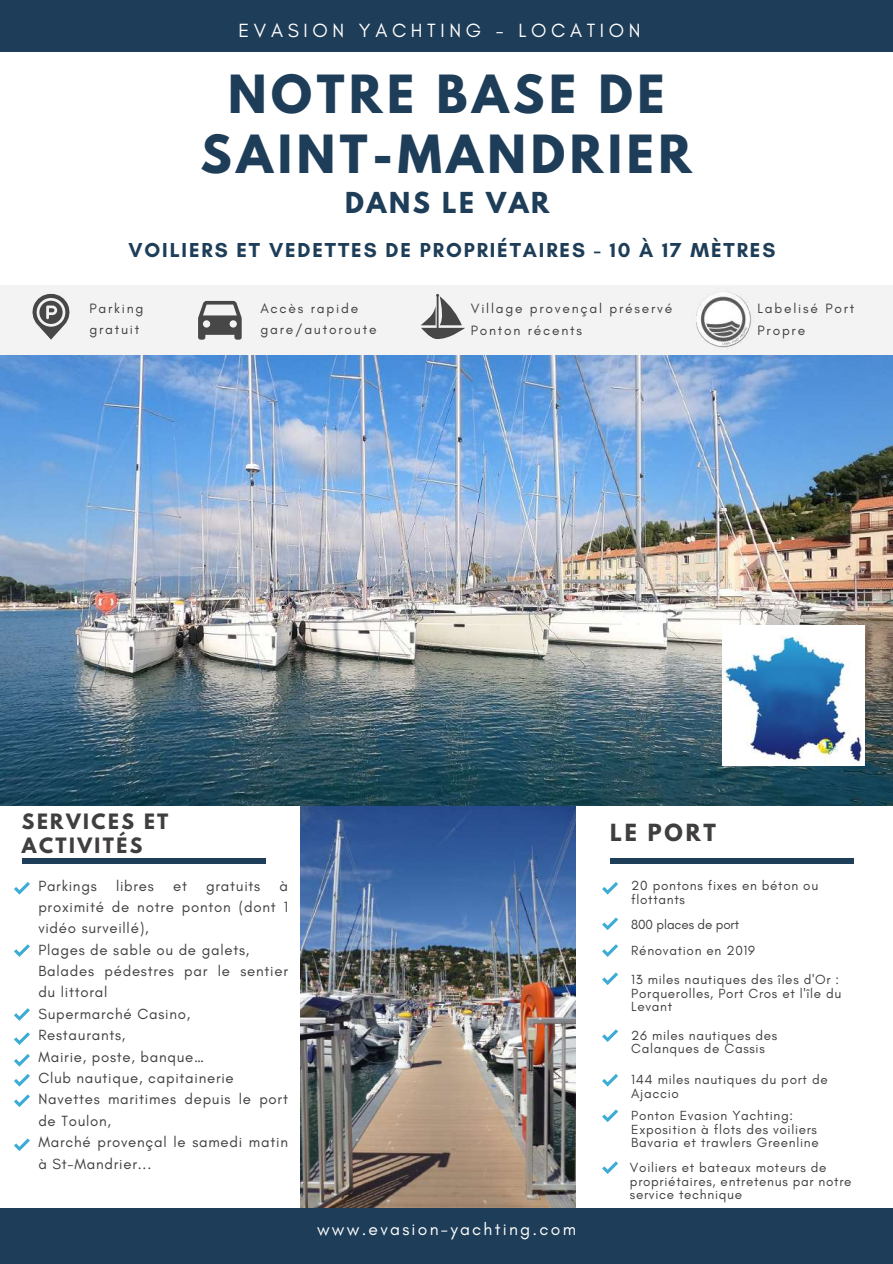
<style>
.page{position:relative;width:893px;height:1264px;background:#fff}
.page>*{position:absolute;margin:0;border:0;box-sizing:border-box;transform-origin:0 0}
.t1{font:700 46.65px/59.7px "League Spartan";letter-spacing:.1em;color:#1e3d58;text-align:center}
.t2{font:700 25.65px "League Spartan";letter-spacing:.1em;color:#1e3d58}
.t3{font:700 20.85px "League Spartan";letter-spacing:.13em;color:#403e3e}
.t4{font:700 20.55px "Glacial Indifference";letter-spacing:.09em;color:#1e3d58}
.t5{font:19.5px "Glacial Indifference";letter-spacing:.24em;color:#fff}
.t6{font:700 18.75px/23.7px "League Spartan";letter-spacing:.13em;color:#403e3e}
.t7{font:17.4px "Glacial Indifference";letter-spacing:.13em;color:#fff}
.t8{font:15px/21.3px "Glacial Indifference";letter-spacing:.05em;color:#403e3e}
.t9{font:13.8px/21.3px "Glacial Indifference";letter-spacing:.13em;color:#403e3e}
.t10{font:13.5px/13.5px "Glacial Indifference";letter-spacing:.05em;color:#403e3e}
</style>
<div class="page">
<img style="left:300px;top:805px;width:275px;height:402px">
<img style="left:0;top:355px;width:892px;height:450px">
<div style="left:0;top:285px;width:892px;height:70px;background:#f3f3f3"></div>
<svg style="left:602px;top:882px;width:15px;height:12px"></svg>
<svg style="left:602px;top:917px;width:15px;height:12px"></svg>
<svg style="left:602px;top:944px;width:15px;height:12px"></svg>
<svg style="left:602px;top:972px;width:15px;height:12px"></svg>
<svg style="left:602px;top:1029px;width:15px;height:12px"></svg>
<svg style="left:602px;top:1074px;width:15px;height:12px"></svg>
<div style="left:22px;top:858px;width:243px;height:5px;background:#1e3d58"></div>
<div style="left:610px;top:858px;width:243px;height:5px;background:#1e3d58"></div>
<div style="left:0;top:1207px;width:892px;height:56px;background:#1e3d58"></div>
<div style="left:0;top:0;width:892px;height:52px;background:#1e3d58"></div>
<svg style="left:602px;top:1109px;width:15px;height:12px"></svg>
<svg style="left:198px;top:301px;width:44px;height:38px"></svg>
<svg style="left:32px;top:294px;width:38px;height:46px"></svg>
<svg style="left:421px;top:294px;width:43px;height:45px"></svg>
<img style="left:696px;top:292px;width:55px;height:56px">
<svg style="left:14px;top:882px;width:16px;height:12px"></svg>
<svg style="left:14px;top:1138px;width:16px;height:12px"></svg>
<svg style="left:14px;top:944px;width:16px;height:12px"></svg>
<svg style="left:14px;top:1008px;width:16px;height:12px"></svg>
<svg style="left:14px;top:1032px;width:16px;height:12px"></svg>
<svg style="left:14px;top:1054px;width:16px;height:12px"></svg>
<svg style="left:14px;top:1074px;width:16px;height:12px"></svg>
<svg style="left:14px;top:1094px;width:16px;height:12px"></svg>
<img style="left:722px;top:625px;width:142px;height:141px">
<svg style="left:602px;top:1161px;width:15px;height:12px"></svg>
<h3 class="t5" style="left:238px;top:19px;width:403px">EVASION YACHTING - LOCATION</h3>
<h1 class="t1" style="left:200px;top:70px;width:493px">NOTRE BASE DE<br>SAINT-MANDRIER</h1>
<h2 class="t2" style="left:345px;top:190px;width:206px">DANS LE VAR</h2>
<h3 class="t4" style="left:128px;top:238px;width:648px">VOILIERS ET VEDETTES DE PROPRIÉTAIRES - 10 À 17 MÈTRES</h3>
<p class="t9" style="left:89px;top:297px;width:56px">Parking gratuit</p>
<p class="t9" style="left:260px;top:297px;width:118px">Accès rapide gare/autoroute</p>
<p class="t9" style="left:471px;top:297px;width:203px;line-height:22.4px">Village provençal préservé<br>Ponton récents</p>
<p class="t9" style="left:757px;top:297px;width:98px;line-height:22.4px">Labelisé Port<br>Propre</p>
<h3 class="t6" style="left:22px;top:811px;width:148px">SERVICES ET<br>ACTIVITÉS</h3>
<p class="t8" style="left:38px;top:874px;width:60px">Parkings</p>
<p class="t8" style="left:116px;top:874px;width:39px">libres</p>
<p class="t8" style="left:173px;top:874px;width:15px">et</p>
<p class="t8" style="left:206px;top:874px;width:56px">gratuits</p>
<h3 class="t3" style="left:610px;top:822px;width:107px">LE PORT</h3>
<p class="t8" style="left:38px;top:874px;width:251px;text-indent:241px">à proximité de notre ponton (dont 1 vidéo surveillé),<br>Plages de sable ou de galets,<br>Balades pédestres par le sentier du littoral<br>Supermarché Casino,<br>Restaurants,<br>Mairie, poste, banque…<br>Club nautique, capitainerie<br>Navettes maritimes depuis le port de Toulon,<br>Marché provençal le samedi matin à St-Mandrier...</p>
<p class="t10" style="left:631px;top:878px;width:188px">20 pontons fixes en béton ou flottants</p>
<p class="t10" style="left:631px;top:910px;width:125px;line-height:26.2px">800 places de port<br>Rénovation en 2019</p>
<p class="t10" style="left:631px;top:972px;width:211px">13 miles nautiques des îles d'Or :<br>Porquerolles, Port Cros et l'île du<br>Levant</p>
<p class="t10" style="left:631px;top:1028px;width:147px">26 miles nautiques des<br>Calanques de Cassis</p>
<p class="t10" style="left:631px;top:1072px;width:198px">144 miles nautiques du port de<br>Ajaccio</p>
<p class="t10" style="left:631px;top:1108px;width:189px">Ponton Evasion Yachting:<br>Exposition à flots des voiliers<br>Bavaria et trawlers Greenline</p>
<p class="t10" style="left:630px;top:1160px;width:223px">Voiliers et bateaux moteurs de propriétaires, entretenus par notre service technique</p>
<p class="t7" style="left:317px;top:1218px;width:260px">www.evasion-yachting.com</p>
</div>
